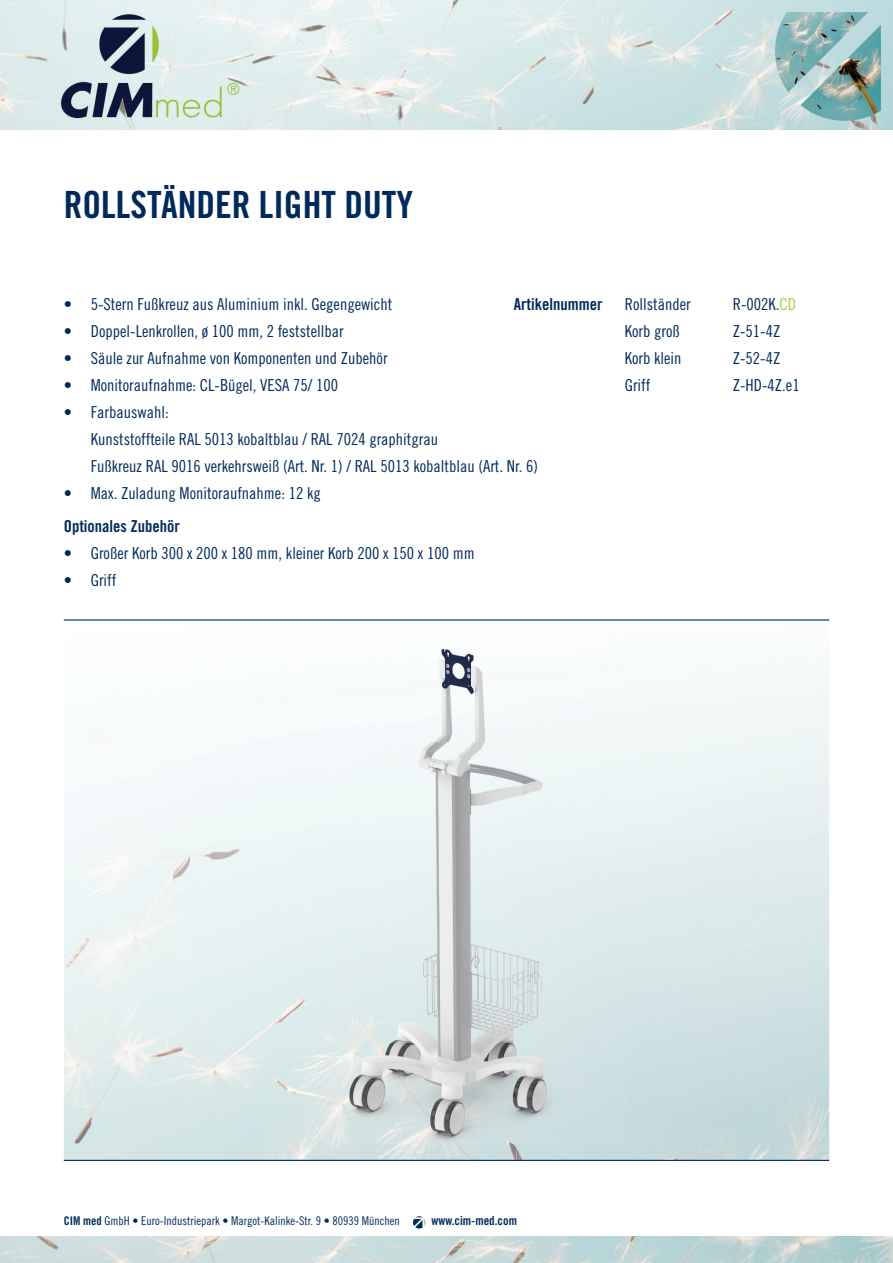
<style>
.page{position:relative;width:893px;height:1263px;background:#fff}
.page>*{position:absolute;margin:0;border:0;box-sizing:border-box;transform-origin:0 0}
.t1{font:37.5px "Trade Gothic LT Std Bd Cn 20";color:#002a5b}
.t2{font:16.5px/27px "Trade Gothic LT Std Cn 18";color:#002a5b}
.t3{font:16.5px "Trade Gothic LT Std Bd Cn 20";color:#002a5b}
.t4{font:12.45px "Trade Gothic LT Std Bd Cn 20";color:#002a5b}
.t5{font:12px "Trade Gothic LT Std Cn 18";color:#002a5b}
.s1{color:#a5ce44}
.s2{font-family:"Trade Gothic LT Std Bd Cn 20"}
</style>
<div class="page">
<img style="left:0;top:0;width:893px;height:130px">
<img style="left:0;top:1237px;width:893px;height:26px">
<svg style="left:413px;top:1216px;width:12px;height:12px"></svg>
<img style="left:64px;top:736px;width:204px;height:375px">
<img style="left:64px;top:1111px;width:511px;height:49px">
<hr style="left:64px;top:1160px;width:765px;height:1px;background:#002a5b">
<hr style="left:64px;top:619px;width:765px;height:1px;background:#002a5b">
<img style="left:268px;top:648px;width:357px;height:496px">
<h1 class="t1" style="left:64px;top:182px;width:351px">ROLLSTÄNDER LIGHT DUTY</h1>
<p class="t3" style="left:514px;top:294px;width:90px">Artikelnummer</p>
<p class="t2" style="left:625px;top:290px;width:67px">Rollständer</p>
<p class="t2" style="left:733px;top:290px;width:65px">R-002K.<span class="s1">CD</span></p>
<p class="t2" style="left:625px;top:317px;width:56px">Korb groß</p>
<p class="t2" style="left:733px;top:317px;width:49px">Z-51-4Z</p>
<p class="t2" style="left:625px;top:344px;width:58px">Korb klein</p>
<p class="t2" style="left:733px;top:344px;width:49px">Z-52-4Z</p>
<p class="t2" style="left:625px;top:371px;width:27px">Griff</p>
<p class="t2" style="left:733px;top:371px;width:68px">Z-HD-4Z.e1</p>
<p class="t2" style="left:64px;top:290px;width:330px">• 5-Stern Fußkreuz aus Aluminium inkl. Gegengewicht</p>
<p class="t2" style="left:64px;top:317px;width:281px">• Doppel-Lenkrollen, ø 100 mm, 2 feststellbar</p>
<p class="t2" style="left:64px;top:344px;width:325px">• Säule zur Aufnahme von Komponenten und Zubehör</p>
<p class="t2" style="left:64px;top:371px;width:276px">• Monitoraufnahme: CL-Bügel, VESA 75/ 100</p>
<p class="t2" style="left:91px;top:398px;width:449px;text-indent:-27px">• Farbauswahl:<br>Kunststoffteile RAL 5013 kobaltblau / RAL 7024 graphitgrau<br>Fußkreuz RAL 9016 verkehrsweiß (Art. Nr. 1) / RAL 5013 kobaltblau (Art. Nr. 6)</p>
<p class="t2" style="left:64px;top:479px;width:258px">• Max. Zuladung Monitoraufnahme: 12 kg</p>
<p class="t3" style="left:64px;top:516px;width:118px">Optionales Zubehör</p>
<p class="t2" style="left:64px;top:539px;width:412px">• Großer Korb 300 x 200 x 180 mm, kleiner Korb 200 x 150 x 100 mm</p>
<p class="t2" style="left:64px;top:566px;width:54px">• Griff</p>
<p class="t5" style="left:64px;top:1213px;width:337px"><span class="s2">CIM med</span> GmbH • Euro-Industriepark • Margot-Kalinke-Str. 9 • 80939 München</p>
<p class="t4" style="left:431px;top:1213px;width:87px">www.cim-med.com</p>
</div>
